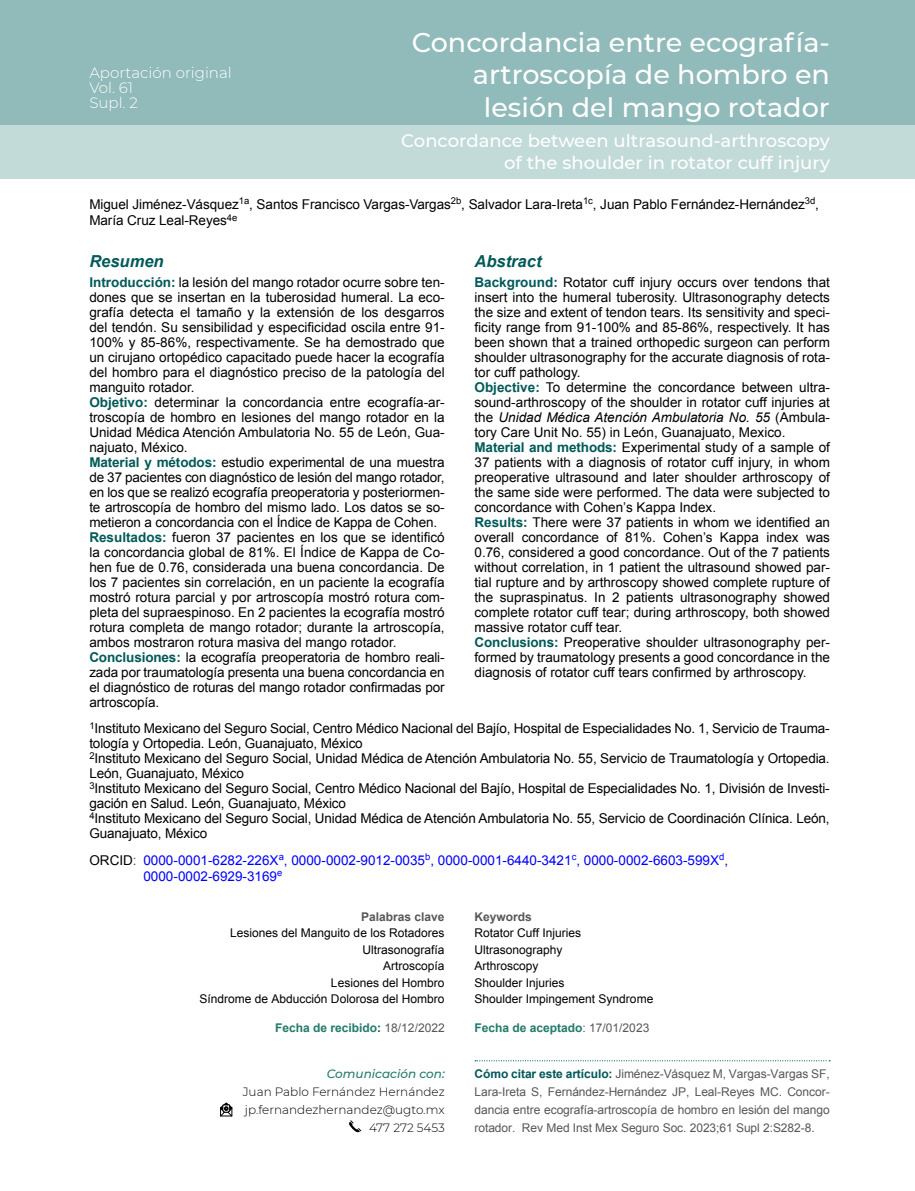
<style>
.page{position:relative;width:915px;height:1191px;background:#fff}
.page>*{position:absolute;margin:0;border:0;box-sizing:border-box;transform-origin:0 0}
.t1{font:500 27px/32.4px "Montserrat";color:#fff;text-align:right}
.t2{font:500 18px/21.6px "Montserrat";color:#fff;text-align:right}
.t3{font:italic 700 16.5px "Arial";color:#005a58}
.t4{font:300 15px/15px "Montserrat";color:#fff}
.t5{font:13.5px/15px "Arial";color:#000}
.t6{font:13.5px/16.2px "Arial";color:#00f}
.t7{font:12px/18px "Arial";letter-spacing:-.005em;color:#575756;text-align:justify}
.t8{font:12px/16.5px "Arial";color:#000}
.t9{font:300 12px/18px "Montserrat";color:#000;text-align:right}
.t10{font:700 12px "Arial";color:#217a6b}
.t11{font:700 12px "Arial";color:#575756}
.t12{font:italic 500 12px "Montserrat";color:#217a6b}
.s1{font-weight:700;color:#005a58}
.s2{font-style:italic}
.s3{color:#000}
.s4{color:#575756}
.s5{color:#005a58}
.s6{font-weight:400;color:#575756}
.s7{font-weight:700;color:#01575a}
</style>
<div class="page">
<div style="left:0;top:0;width:914px;height:125px;background:#91baba"></div>
<div style="left:0;top:125px;width:914px;height:54px;background:#c2dbd9"></div>
<svg style="left:475px;top:1060px;width:354px;height:1px"></svg>
<svg style="left:220px;top:1102px;width:13px;height:15px"></svg>
<svg style="left:349px;top:1120px;width:13px;height:13px"></svg>
<p class="t4" style="left:89px;top:64px;width:144px">Aportación original<br>Vol. 61<br>Supl. 2</p>
<h1 class="t1" style="left:411px;top:25px;width:419px">Concordancia entre ecografía&shy;artroscopía de hombro en lesión del mango rotador</h1>
<h2 class="t2" style="left:401px;top:129px;width:430px">Concordance between ultrasound-arthroscopy of the shoulder in rotator cuff injury</h2>
<p class="t5" style="left:89px;top:196px;width:731px;line-height:16.5px">Miguel Jiménez-Vásquez<sup>1a</sup>, Santos Francisco Vargas-Vargas<sup>2b</sup>, Salvador Lara-Ireta<sup>1c</sup>, Juan Pablo Fernández-Hernández<sup>3d</sup>,<br>María Cruz Leal-Reyes<sup>4e</sup></p>
<p class="t3" style="left:89px;top:251px;width:76px">Resumen</p>
<p class="t3" style="left:474px;top:251px;width:68px">Abstract</p>
<p class="t5" style="left:474px;top:275px;width:357px"><span class="s1">Background:</span> Rotator cuff injury occurs over tendons that insert into the humeral tuberosity. Ultrasonography detects the size and extent of tendon tears. Its sensitivity and speci&shy;ficity range from 91-100% and 85-86%, respectively. It has been shown that a trained orthopedic surgeon can perform shoulder ultrasonography for the accurate diagnosis of rota&shy;tor cuff pathology.<br><span class="s1">Objective:</span> To determine the concordance between ultra&shy;sound-arthroscopy of the shoulder in rotator cuff injuries at the <span class="s2">Unidad Médica Atención Ambulatoria No. 55</span> (Ambula&shy;tory Care Unit No. 55) in León, Guanajuato, Mexico.<br><span class="s1">Material and methods:</span> Experimental study of a sample of 37 patients with a diagnosis of rotator cuff injury, in whom preoperative ultrasound and later shoulder arthroscopy of the same side were performed. The data were subjected to concordance with Cohen’s Kappa Index.<br><span class="s1">Results:</span> There were 37 patients in whom we identified an overall concordance of 81%. Cohen’s Kappa index was 0.76, considered a good concordance. Out of the 7 patients without correlation, in 1 patient the ultrasound showed par&shy;tial rupture and by arthroscopy showed complete rupture of the supraspinatus. In 2 patients ultrasonography showed complete rotator cuff tear; during arthroscopy, both showed massive rotator cuff tear.<br><span class="s1">Conclusions:</span> Preoperative shoulder ultrasonography per&shy;formed by traumatology presents a good concordance in the diagnosis of rotator cuff tears confirmed by arthroscopy.</p>
<p class="t5" style="left:89px;top:275px;width:357px"><span class="s1">Introducción:</span> la lesión del mango rotador ocurre sobre ten&shy;dones que se insertan en la tuberosidad humeral. La eco&shy;grafía detecta el tamaño y la extensión de los desgarros del tendón. Su sensibilidad y especificidad oscila entre 91- 100% y 85-86%, respectivamente. Se ha demostrado que un cirujano ortopédico capacitado puede hacer la ecografía del hombro para el diagnóstico preciso de la patología del manguito rotador.<br><span class="s1">Objetivo:</span> determinar la concordancia entre ecografía-ar&shy;troscopía de hombro en lesiones del mango rotador en la Unidad Médica Atención Ambulatoria No. 55 de León, Gua&shy;najuato, México.<br><span class="s1">Material y métodos:</span> estudio experimental de una muestra de 37 pacientes con diagnóstico de lesión del mango rotador, en los que se realizó ecografía preoperatoria y posteriormen&shy;te artroscopía de hombro del mismo lado. Los datos se so&shy;metieron a concordancia con el Índice de Kappa de Cohen.<br><span class="s1">Resultados:</span> fueron 37 pacientes en los que se identificó la concordancia global de 81%. El Índice de Kappa de Co&shy;hen fue de 0.76, considerada una buena concordancia. De los 7 pacientes sin correlación, en un paciente la ecografía mostró rotura parcial y por artroscopía mostró rotura com&shy;pleta del supraespinoso. En 2 pacientes la ecografía mostró rotura completa de mango rotador; durante la artroscopía, ambos mostraron rotura masiva del mango rotador.<br><span class="s1">Conclusiones:</span> la ecografía preoperatoria de hombro reali&shy;zada por traumatología presenta una buena concordancia en el diagnóstico de roturas del mango rotador confirmadas por artroscopía.</p>
<p class="t5" style="left:89px;top:721px;width:741px"><sup>1</sup>Instituto Mexicano del Seguro Social, Centro Médico Nacional del Bajío, Hospital de Especialidades No. 1, Servicio de Trauma&shy;tología y Ortopedia. León, Guanajuato, México<br><sup>2</sup>Instituto Mexicano del Seguro Social, Unidad Médica de Atención Ambulatoria No. 55, Servicio de Traumatología y Ortopedia.<br>León, Guanajuato, México<br><sup>3</sup>Instituto Mexicano del Seguro Social, Centro Médico Nacional del Bajío, Hospital de Especialidades No. 1, División de Investi&shy;gación en Salud. León, Guanajuato, México<br><sup>4</sup>Instituto Mexicano del Seguro Social, Unidad Médica de Atención Ambulatoria No. 55, Servicio de Coordinación Clínica. León, Guanajuato, México</p>
<p class="t6" style="left:143px;top:852px;width:586px;text-indent:-54px"><span class="s3">ORCID</span><span class="s4">:</span> 0000-0001-6282-226X<sup>a</sup>, 0000-0002-9012-0035<sup>b</sup>, 0000-0001-6440-3421<sup>c</sup>, 0000-0002-6603-599X<sup>d</sup>,<br>0000-0002-6929-3169<sup>e</sup></p>
<p class="t11" style="left:361px;top:908px;width:85px">Palabras clave</p>
<p class="t8" style="left:199px;top:924px;width:246px;text-align:right">Lesiones del Manguito de los Rotadores<br>Ultrasonografía<br>Artroscopía<br>Lesiones del Hombro<br>Síndrome de Abducción Dolorosa del Hombro</p>
<p class="t11" style="left:474px;top:908px;width:59px">Keywords</p>
<p class="t8" style="left:474px;top:924px;width:180px">Rotator Cuff Injuries<br>Ultrasonography<br>Arthroscopy<br>Shoulder Injuries<br>Shoulder Impingement Syndrome</p>
<p class="t10" style="left:275px;top:1019px;width:171px">Fecha de recibido<span class="s5">:</span> <span class="s6">18/12/2022</span></p>
<p class="t10" style="left:474px;top:1020px;width:176px">Fecha de aceptado<span class="s6">: 17/01/2023</span></p>
<p class="t12" style="left:327px;top:1065px;width:119px">Comunicación con:</p>
<p class="t9" style="left:243px;top:1082px;width:203px">Juan Pablo Fernández Hernández jp.fernandezhernandez@ugto.mx<br>477 272 5453</p>
<p class="t7" style="left:474px;top:1064px;width:356px"><span class="s7">Cómo citar este artículo:</span> Jiménez-Vásquez M, Vargas-Vargas SF, Lara-Ireta S, Fernández-Hernández JP, Leal-Reyes MC. Concor&shy;dancia entre ecografía-artroscopía de hombro en lesión del mango rotador. Rev Med Inst Mex Seguro Soc. 2023;61 Supl 2:S282-8.</p>
</div>
